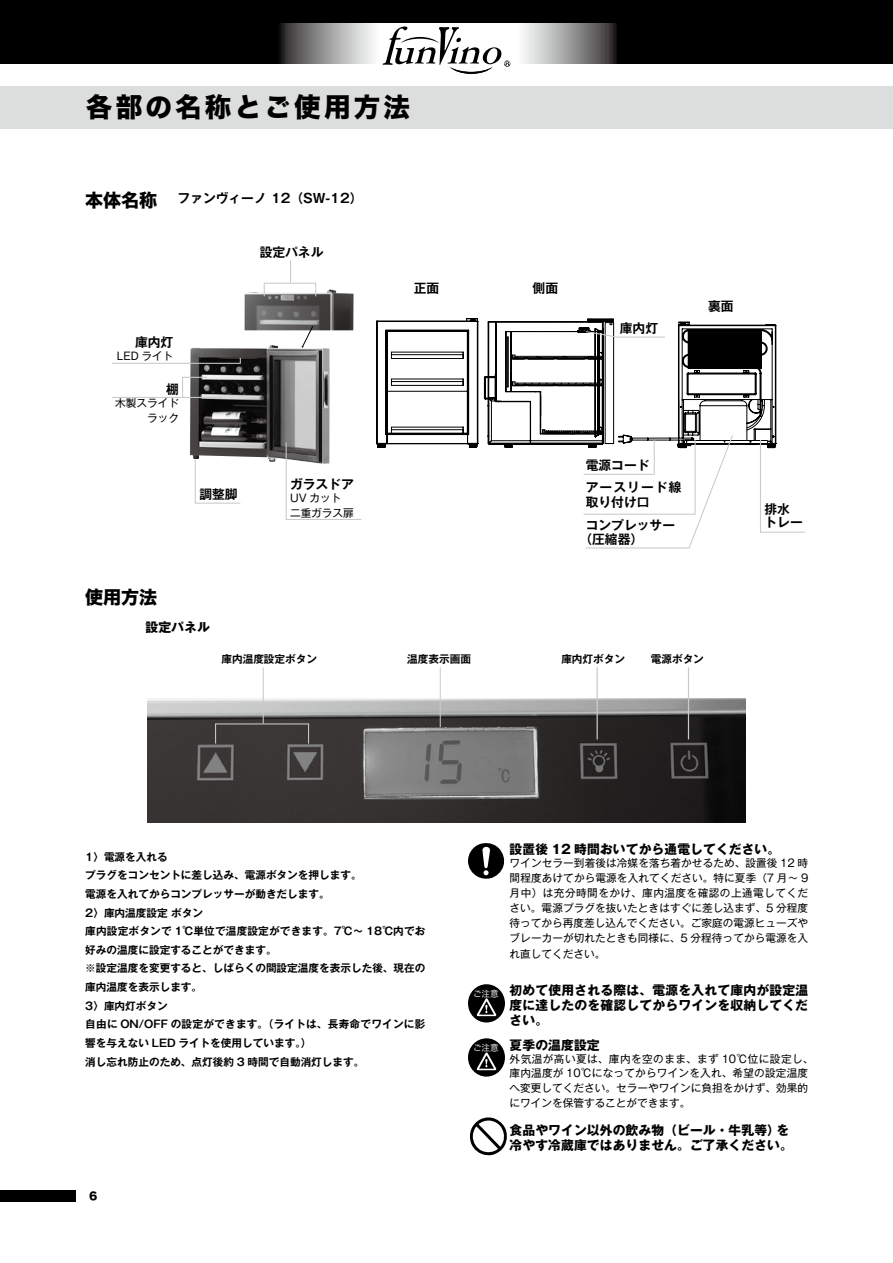
<style>
.page{position:relative;width:893px;height:1263px;background:#fff}
.page>*{position:absolute;margin:0;border:0;box-sizing:border-box;transform-origin:0 0}
.t1{font:26.55px "Hira Kaku Std W8";letter-spacing:.12em;color:#000}
.t2{font:18px "Hira Kaku Std W8";color:#000}
.t3{font:700 12.75px/14.9px "Gothic MB101 Pr 5";letter-spacing:.01em;color:#000;text-align:justify}
.t4{font:700 12.75px/13.8px "Gothic MB101 Pr 5 De";color:#000}
.t5{font:700 12.75px/14.9px "Gothic MB101 Pr 5 De";letter-spacing:.085em;color:#000}
.t6{font:10.65px/14.9px "Gothic MB101 Pr 5";letter-spacing:.005em;color:#000}
.t7{font:700 10.65px/18.6px "Gothic MB101 Pr 5 De";color:#000}
.t8{font:10.65px "Hira Kaku Std W8";color:#000}
.t9{font:8.85px "Hira Kaku Pro W3";color:#fff}
</style>
<div class="page">
<div style="left:0;top:1190px;width:75px;height:12px;background:#000"></div>
<div style="left:0;top:0;width:893px;height:64px;background:#000"></div>
<svg style="left:280px;top:23px;width:337px;height:41px;background:#a6a5a6"></svg>
<svg style="left:383px;top:27px;width:127px;height:47px"></svg>
<div style="left:0;top:86px;width:893px;height:42px;background:#dcdddd"></div>
<img style="left:244px;top:289px;width:110px;height:41px">
<svg style="left:468px;top:843px;width:37px;height:36px"></svg>
<div style="left:468px;top:984px;width:37px;height:38px;background:#000;border-radius:50%"></div>
<svg style="left:477px;top:998px;width:19px;height:18px"></svg>
<div style="left:468px;top:1038px;width:37px;height:38px;background:#000;border-radius:50%"></div>
<svg style="left:477px;top:1052px;width:19px;height:18px"></svg>
<svg style="left:470px;top:1117px;width:37px;height:39px"></svg>
<img style="left:190px;top:345px;width:140px;height:117px">
<img style="left:148px;top:698px;width:598px;height:125px">
<svg style="left:376px;top:318px;width:102px;height:129px"></svg>
<div style="left:264px;top:283px;width:52px;height:14px;border:1px solid #c9caca"></div>
<svg style="left:290px;top:260px;width:1px;height:23px"></svg>
<hr style="left:263px;top:667px;width:1px;height:56px;background:#c9caca">
<hr style="left:440px;top:667px;width:1px;height:60px;background:#c9caca">
<hr style="left:597px;top:667px;width:1px;height:72px;background:#c9caca">
<hr style="left:688px;top:667px;width:1px;height:72px;background:#c9caca">
<svg style="left:112px;top:357px;width:129px;height:7px"></svg>
<svg style="left:182px;top:376px;width:26px;height:21px"></svg>
<svg style="left:285px;top:441px;width:77px;height:79px"></svg>
<svg style="left:484px;top:319px;width:321px;height:230px"></svg>
<svg style="left:194px;top:458px;width:47px;height:46px"></svg>
<hr style="left:112px;top:397px;width:110px;height:1px;background:#c9caca">
<svg style="left:302px;top:326px;width:11px;height:22px"></svg>
<h1 class="t1" style="left:86px;top:93px;width:326px">各部の名称とご使用方法</h1>
<h2 class="t2" style="left:85px;top:191px;width:74px">本体名称</h2>
<p class="t4" style="left:177px;top:190px;width:186px">ファンヴィーノ 12（SW-12）</p>
<p class="t4" style="left:260px;top:244px;width:65px">設定パネル</p>
<p class="t4" style="left:135px;top:334px;width:40px">庫内灯</p>
<p class="t6" style="left:117px;top:348px;width:58px">LED ライト</p>
<p class="t4" style="left:166px;top:382px;width:14px">棚</p>
<p class="t6" style="left:115px;top:395px;width:65px;text-align:right">木製スライドラック</p>
<p class="t4" style="left:199px;top:486px;width:40px">調整脚</p>
<h2 class="t2" style="left:85px;top:587px;width:74px">使用方法</h2>
<p class="t3" style="left:145px;top:619px;width:66px">設定パネル</p>
<p class="t4" style="left:290px;top:476px;width:65px">ガラスドア</p>
<p class="t6" style="left:290px;top:489px;width:65px">UV カット二重ガラス扉</p>
<p class="t4" style="left:414px;top:280px;width:27px">正面</p>
<p class="t4" style="left:533px;top:280px;width:27px">側面</p>
<p class="t4" style="left:620px;top:321px;width:40px">庫内灯</p>
<p class="t4" style="left:708px;top:298px;width:27px">裏面</p>
<p class="t4" style="left:586px;top:458px;width:65px">電源コード</p>
<p class="t5" style="left:586px;top:479px;width:97px">アースリード線取り付け口</p>
<p class="t4" style="left:579px;top:517px;width:97px;text-indent:6px">コンプレッサー（圧縮器）</p>
<p class="t7" style="left:221px;top:649px;width:97px">庫内温度設定ボタン</p>
<p class="t7" style="left:407px;top:649px;width:65px">温度表示画面</p>
<p class="t7" style="left:561px;top:649px;width:65px">庫内灯ボタン</p>
<p class="t7" style="left:651px;top:649px;width:55px">電源ボタン</p>
<p class="t4" style="left:764px;top:502px;width:40px;line-height:12.8px">排水トレー</p>
<p class="t7" style="left:85px;top:847px;width:342px">1〉電源を入れる<br>プラグをコンセントに差し込み、電源ボタンを押します。<br>電源を入れてからコンプレッサーが動きだします。<br>2〉庫内温度設定 ボタン<br>庫内設定ボタンで 1℃単位で温度設定ができます。7℃〜 18℃内でお好みの温度に設定することができます。<br>※設定温度を変更すると、しばらくの間設定温度を表示した後、現在の庫内温度を表示します。<br>3〉庫内灯ボタン<br>自由に ON/OFF の設定ができます。（ライトは、長寿命でワインに影響を与えない LED ライトを使用しています。）<br>消し忘れ防止のため、点灯後約 3 時間で自動消灯します。</p>
<p class="t8" style="left:89px;top:1190px;width:10px">6</p>
<p class="t9" style="left:473px;top:986px;width:27px">ご注意</p>
<p class="t9" style="left:473px;top:1040px;width:27px">ご注意</p>
<p class="t3" style="left:510px;top:841px;width:272px">設置後 12 時間おいてから通電してください。</p>
<p class="t6" style="left:510px;top:855px;width:300px;text-align:justify">ワインセラー到着後は冷媒を落ち着かせるため、設置後 12 時間程度あけてから電源を入れてください。特に夏季（7 月〜 9月中）は充分時間をかけ、庫内温度を確認の上通電してください。電源プラグを抜いたときはすぐに差し込まず、5 分程度待ってから再度差し込んでください。ご家庭の電源ヒューズやブレーカーが切れたときも同様に、5 分程待ってから電源を入</p>
<p class="t6" style="left:510px;top:945px;width:97px">れ直してください。</p>
<p class="t3" style="left:510px;top:982px;width:300px">初めて使用される際は、電源を入れて庫内が設定温度に達したのを確認してからワインを収納してください。</p>
<p class="t3" style="left:510px;top:1036px;width:92px">夏季の温度設定</p>
<p class="t6" style="left:510px;top:1050px;width:305px">外気温が高い夏は、庫内を空のまま、まず 10℃位に設定し、庫内温度が 10℃になってからワインを入れ、希望の設定温度へ変更してください。セラーやワインに負担をかけず、効果的にワインを保管することができます。</p>
<p class="t3" style="left:510px;top:1121px;width:285px">食品やワイン以外の飲み物（ビール・牛乳等）を冷やす冷蔵庫ではありません。ご了承ください。</p>
</div>
